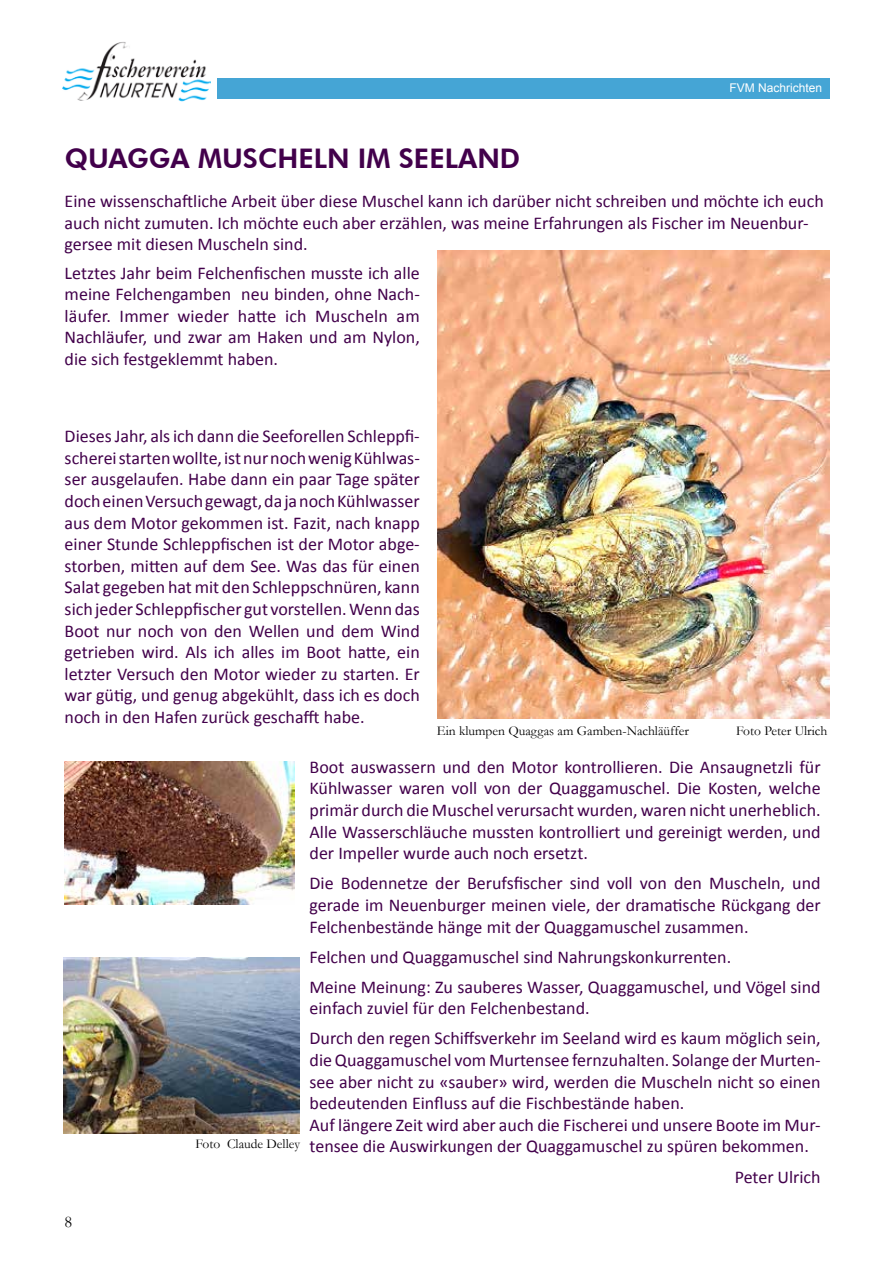
<style>
.page{position:relative;width:893px;height:1263px;background:#fff}
.page>*{position:absolute;margin:0;border:0;box-sizing:border-box;transform-origin:0 0}
.t1{font:800 27px "Futura BT";color:#42004b}
.t2{font:18px/21.6px "Calibri";color:#42004b}
.t3{font:16.5px "Garamond";color:#000}
.t4{font:13.5px "Garamond";color:#000}
.t5{font:12px "Arial";color:#fff}
</style>
<div class="page">
<div style="left:217px;top:79px;width:612px;height:20px;background:#45a5d5"></div>
<img style="left:62px;top:42px;width:148px;height:60px">
<img style="left:65px;top:761px;width:230px;height:143px">
<img style="left:64px;top:957px;width:236px;height:177px">
<img style="left:437px;top:250px;width:392px;height:468px">
<p class="t5" style="left:729px;top:80px;width:94px">FVM Nachrichten</p>
<h1 class="t1" style="left:65px;top:142px;width:457px">QUAGGA MUSCHELN IM SEELAND</h1>
<p class="t2" style="left:65px;top:190px;width:761px">Eine wissenschaftliche Arbeit über diese Muschel kann ich darüber nicht schreiben und möchte ich euch auch nicht zumuten. Ich möchte euch aber erzählen, was meine Erfahrungen als Fischer im Neuenbur&shy;gersee mit diesen Muscheln sind.</p>
<p class="t2" style="left:65px;top:262px;width:357px;text-align:justify">Letztes Jahr beim Felchenfischen musste ich alle meine Felchengamben neu binden, ohne Nach&shy;läufer. Immer wieder hatte ich Muscheln am Nachläufer, und zwar am Haken und am Nylon, die sich festgeklemmt haben.</p>
<p class="t2" style="left:65px;top:425px;width:357px;text-align:justify">Dieses Jahr, als ich dann die Seeforellen Schleppfi&shy;scherei starten wollte, ist nur noch wenig Kühlwas&shy;ser ausgelaufen. Habe dann ein paar Tage später doch einen Versuch gewagt, da ja noch Kühlwasser aus dem Motor gekommen ist. Fazit, nach knapp einer Stunde Schleppfischen ist der Motor abge&shy;storben, mitten auf dem See. Was das für einen Salat gegeben hat mit den Schleppschnüren, kann sich jeder Schleppfischer gut vorstellen. Wenn das Boot nur noch von den Wellen und dem Wind getrieben wird. Als ich alles im Boot hatte, ein letzter Versuch den Motor wieder zu starten. Er war gütig, und genug abgekühlt, dass ich es doch noch in den Hafen zurück geschafft habe.</p>
<p class="t2" style="left:310px;top:756px;width:513px;text-align:justify">Boot auswassern und den Motor kontrollieren. Die Ansaugnetzli für Kühlwasser waren voll von der Quaggamuschel. Die Kosten, welche primär durch die Muschel verursacht wurden, waren nicht unerheblich.<br>Alle Wasserschläuche mussten kontrolliert und gereinigt werden, und der Impeller wurde auch noch ersetzt.</p>
<p class="t2" style="left:310px;top:873px;width:513px;text-align:justify">Die Bodennetze der Berufsfischer sind voll von den Muscheln, und gerade im Neuenburger meinen viele, der dramatische Rückgang der Felchenbestände hänge mit der Quaggamuschel zusammen.</p>
<p class="t2" style="left:310px;top:942px;width:513px;line-height:30.2px">Felchen und Quaggamuschel sind Nahrungskonkurrenten.<br>Meine Meinung: Zu sauberes Wasser, Quaggamuschel, und Vögel sind</p>
<p class="t2" style="left:310px;top:993px;width:513px;line-height:30.2px">einfach zuviel für den Felchenbestand.<br>Durch den regen Schiffsverkehr im Seeland wird es kaum möglich sein,</p>
<p class="t2" style="left:310px;top:1049px;width:513px">die Quaggamuschel vom Murtensee fernzuhalten. Solange der Murten&shy;see aber nicht zu «sauber» wird, werden die Muscheln nicht so einen bedeutenden Einfluss auf die Fischbestände haben.<br>Auf längere Zeit wird aber auch die Fischerei und unsere Boote im Mur&shy;tensee die Auswirkungen der Quaggamuschel zu spüren bekommen.</p>
<p class="t2" style="left:735px;top:1166px;width:87px">Peter Ulrich</p>
<p class="t4" style="left:437px;top:722px;width:254px">Ein klumpen Quaggas am Gamben-Nachläüffer</p>
<p class="t4" style="left:736px;top:722px;width:92px">Foto Peter Ulrich</p>
<p class="t4" style="left:195px;top:1135px;width:106px">Foto Claude Delley</p>
<p class="t3" style="left:65px;top:1211px;width:9px">8</p>
</div>
